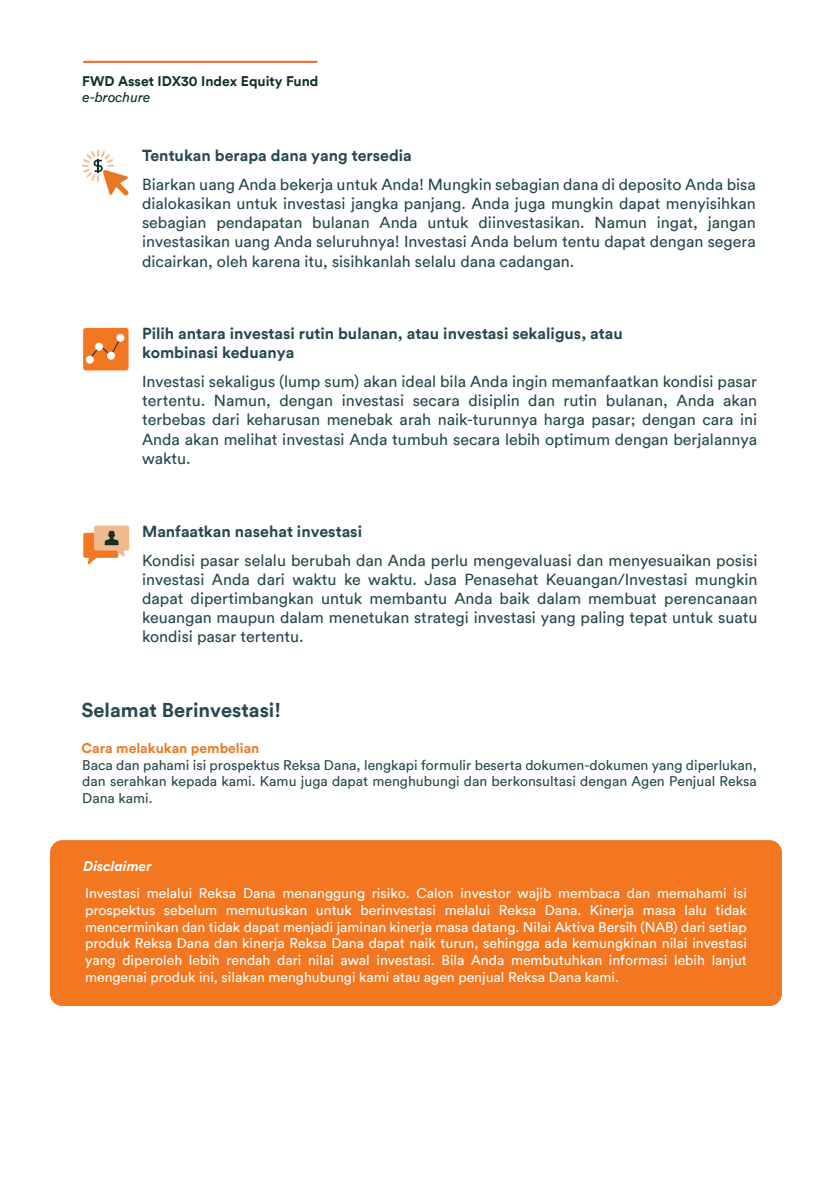
<style>
.page{position:relative;width:840px;height:1191px;background:#fff}
.page>*{position:absolute;margin:0;border:0;box-sizing:border-box;transform-origin:0 0}
.t1{font:700 20px "FWD Circular TT";color:#27484e}
.t2{font:16px/19.2px "FWD Circular TT";color:#27484e;text-align:justify}
.t3{font:16px/19.2px "FWD Circular TT";color:#26494d;text-align:justify}
.t4{font:700 16px/19.2px "FWD Circular TT";color:#27484e}
.t5{font:700 16px "FWD Circular TT";color:#26494d}
.t6{font:14px/16.8px "FWD Circular TT";color:#fff;text-align:justify}
.t7{font:14px/16.8px "FWD Circular TT";color:#27484e;text-align:justify}
.t8{font:700 14px "FWD Circular TT";color:#0e3128}
.t9{font:700 14px "FWD Circular TT";color:#f37721}
.t10{font:italic 14px "FWD Circular TT";color:#103129}
.t11{font:italic 700 14px "FWD Circular TT";color:#fff}
</style>
<div class="page">
<hr style="left:83px;top:61px;width:234px;height:2px;background:#f16822">
<svg style="left:82px;top:150px;width:47px;height:46px"></svg>
<svg style="left:83px;top:525px;width:46px;height:39px"></svg>
<div style="left:83px;top:328px;width:45px;height:42px;background:#f37721;border-radius:3px"></div>
<svg style="left:91px;top:341px;width:28px;height:16px"></svg>
<div style="left:86px;top:356px;width:8px;height:8px;background:#fff;border-radius:50%"></div>
<div style="left:95px;top:343px;width:8px;height:8px;background:#fff;border-radius:50%"></div>
<div style="left:107px;top:352px;width:8px;height:8px;background:#fff;border-radius:50%"></div>
<div style="left:116px;top:334px;width:8px;height:8px;background:#fff;border-radius:50%"></div>
<div style="left:50px;top:840px;width:731px;height:166px;background:#f37721;border-radius:13px"></div>
<p class="t8" style="left:82px;top:72px;width:238px">FWD Asset IDX30 Index Equity Fund</p>
<p class="t10" style="left:83px;top:87px;width:69px">e-brochure</p>
<p class="t4" style="left:142px;top:145px;width:271px">Tentukan berapa dana yang tersedia</p>
<p class="t2" style="left:142px;top:174px;width:615px">Biarkan uang Anda bekerja untuk Anda! Mungkin sebagian dana di deposito Anda bisa dialokasikan untuk investasi jangka panjang. Anda juga mungkin dapat menyisihkan sebagian pendapatan bulanan Anda untuk diinvestasikan. Namun ingat, jangan investasikan uang Anda seluruhnya! Investasi Anda belum tentu dapat dengan segera dicairkan, oleh karena itu, sisihkanlah selalu dana cadangan.</p>
<p class="t4" style="left:142px;top:323px;width:482px">Pilih antara investasi rutin bulanan, atau investasi sekaligus, atau kombinasi keduanya</p>
<p class="t2" style="left:142px;top:371px;width:616px">Investasi sekaligus (lump sum) akan ideal bila Anda ingin memanfaatkan kondisi pasar tertentu. Namun, dengan investasi secara disiplin dan rutin bulanan, Anda akan terbebas dari keharusan menebak arah naik-turunnya harga pasar; dengan cara ini Anda akan melihat investasi Anda tumbuh secara lebih optimum dengan berjalannya waktu.</p>
<p class="t5" style="left:142px;top:520px;width:221px">Manfaatkan nasehat investasi</p>
<p class="t3" style="left:142px;top:549px;width:616px">Kondisi pasar selalu berubah dan Anda perlu mengevaluasi dan menyesuaikan posisi investasi Anda dari waktu ke waktu. Jasa Penasehat Keuangan/Investasi mungkin dapat dipertimbangkan untuk membantu Anda baik dalam membuat perencanaan keuangan maupun dalam menetukan strategi investasi yang paling tepat untuk suatu kondisi pasar tertentu.</p>
<p class="t1" style="left:81px;top:696px;width:201px">Selamat Berinvestasi!</p>
<p class="t9" style="left:81px;top:739px;width:179px">Cara melakukan pembelian</p>
<p class="t7" style="left:82px;top:755px;width:675px">Baca dan pahami isi prospektus Reksa Dana, lengkapi formulir beserta dokumen-dokumen yang diperlukan, dan serahkan kepada kami. Kamu juga dapat menghubungi dan berkonsultasi dengan Agen Penjual Reksa Dana kami.</p>
<p class="t11" style="left:83px;top:857px;width:70px">Disclaimer</p>
<p class="t6" style="left:85px;top:884px;width:663px">Investasi melalui Reksa Dana menanggung risiko. Calon investor wajib membaca dan memahami isi prospektus sebelum memutuskan untuk berinvestasi melalui Reksa Dana. Kinerja masa lalu tidak mencerminkan dan tidak dapat menjadi jaminan kinerja masa datang. Nilai Aktiva Bersih (NAB) dari setiap produk Reksa Dana dan kinerja Reksa Dana dapat naik turun, sehingga ada kemungkinan nilai investasi yang diperoleh lebih rendah dari nilai awal investasi. Bila Anda membutuhkan informasi lebih lanjut mengenai produk ini, silakan menghubungi kami atau agen penjual Reksa Dana kami.</p>
</div>
